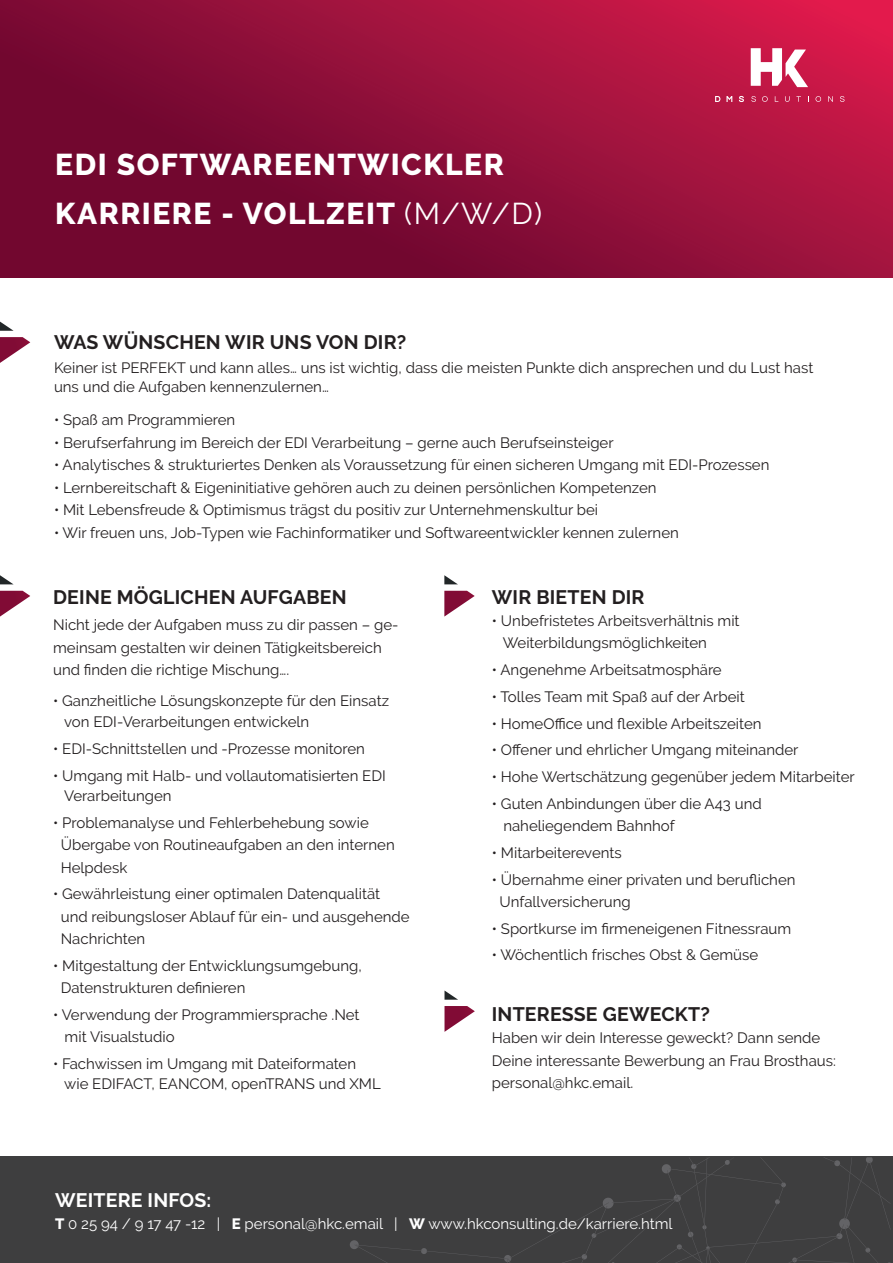
<style>
.page{position:relative;width:893px;height:1263px;background:#fff}
.page>*{position:absolute;margin:0;border:0;box-sizing:border-box;transform-origin:0 0}
.t1{font:800 30px/49.5px "Raleway";letter-spacing:.05em;color:#fff}
.t2{font:700 19.5px "Raleway";letter-spacing:.01em;color:#231f20}
.t3{font:700 19.5px "Raleway";letter-spacing:.01em;color:#fff}
.t4{font:15px/22.2px "Raleway";color:#231f20}
.t5{font:15px "Raleway";color:#fff}
.s1{font-weight:400}
.s2{font-weight:800}
</style>
<div class="page">
<div style="left:0;top:1156px;width:893px;height:107px;background:#3e3e3f"></div>
<svg style="left:350px;top:1157px;width:540px;height:106px"></svg>
<svg style="left:0;top:322px;width:14px;height:9px"></svg>
<svg style="left:0;top:337px;width:30px;height:26px"></svg>
<svg style="left:444px;top:575px;width:14px;height:9px"></svg>
<svg style="left:444px;top:591px;width:31px;height:26px"></svg>
<svg style="left:0;top:575px;width:13px;height:9px"></svg>
<svg style="left:0;top:591px;width:30px;height:26px"></svg>
<svg style="left:444px;top:990px;width:14px;height:10px"></svg>
<svg style="left:444px;top:1006px;width:31px;height:26px"></svg>
<svg style="left:0;top:0;width:893px;height:277px;background:#920e39"></svg>
<svg style="left:751px;top:48px;width:57px;height:39px"></svg>
<svg style="left:715px;top:96px;width:5px;height:6px"></svg>
<svg style="left:726px;top:96px;width:6px;height:6px"></svg>
<svg style="left:739px;top:96px;width:5px;height:6px"></svg>
<svg style="left:751px;top:96px;width:5px;height:6px"></svg>
<svg style="left:762px;top:96px;width:6px;height:6px"></svg>
<svg style="left:775px;top:96px;width:3px;height:6px"></svg>
<svg style="left:785px;top:96px;width:5px;height:6px"></svg>
<svg style="left:796px;top:96px;width:5px;height:6px"></svg>
<svg style="left:815px;top:96px;width:6px;height:6px"></svg>
<svg style="left:828px;top:96px;width:5px;height:6px"></svg>
<svg style="left:840px;top:96px;width:4px;height:6px"></svg>
<h1 class="t1" style="left:55px;top:140px;width:488px">EDI SOFTWAREENTWICKLER<br>KARRIERE - VOLLZEIT <span class="s1">(M/W/D)</span></h1>
<h2 class="t2" style="left:54px;top:331px;width:354px">WAS WÜNSCHEN WIR UNS VON DIR?</h2>
<p class="t4" style="left:54px;top:358px;width:761px;line-height:19.5px">Keiner ist PERFEKT und kann alles… uns ist wichtig, dass die meisten Punkte dich ansprechen und du Lust hast uns und die Aufgaben kennenzulernen…</p>
<p class="t4" style="left:54px;top:409px;width:183px">• Spaß am Programmieren</p>
<p class="t4" style="left:54px;top:431px;width:561px">• Berufserfahrung im Bereich der EDI Verarbeitung – gerne auch Berufseinsteiger</p>
<p class="t4" style="left:54px;top:454px;width:717px">• Analytisches &amp; strukturiertes Denken als Voraussetzung für einen sicheren Umgang mit EDI-Prozessen</p>
<p class="t4" style="left:54px;top:476px;width:604px">• Lernbereitschaft &amp; Eigeninitiative gehören auch zu deinen persönlichen Kompetenzen</p>
<p class="t4" style="left:54px;top:499px;width:546px">• Mit Lebensfreude &amp; Optimismus trägst du positiv zur Unternehmenskultur bei</p>
<p class="t4" style="left:54px;top:521px;width:626px">• Wir freuen uns, Job-Typen wie Fachinformatiker und Softwareentwickler kennen zulernen</p>
<h2 class="t2" style="left:53px;top:586px;width:295px">DEINE MÖGLICHEN AUFGABEN</h2>
<p class="t4" style="left:53px;top:614px;width:347px">Nicht jede der Aufgaben muss zu dir passen – ge&shy;meinsam gestalten wir deinen Tätigkeitsbereich und finden die richtige Mischung….</p>
<p class="t4" style="left:64px;top:691px;width:326px;line-height:20.7px;text-indent:-11px">• Ganzheitliche Lösungskonzepte für den Einsatz von EDI-Verarbeitungen entwickeln</p>
<p class="t4" style="left:53px;top:737px;width:313px">• EDI-Schnittstellen und -Prozesse monitoren</p>
<p class="t4" style="left:64px;top:765px;width:323px;line-height:20.7px;text-indent:-11px">• Umgang mit Halb- und vollautomatisierten EDI<br>Verarbeitungen</p>
<p class="t4" style="left:61px;top:812px;width:335px;text-indent:-8px">• Problemanalyse und Fehlerbehebung sowie<br>Übergabe von Routineaufgaben an den internen<br>Helpdesk</p>
<p class="t4" style="left:61px;top:883px;width:350px;text-indent:-8px">• Gewährleistung einer optimalen Datenqualität und reibungsloser Ablauf für ein- und ausgehende<br>Nachrichten</p>
<p class="t4" style="left:61px;top:954px;width:303px;text-indent:-8px">• Mitgestaltung der Entwicklungsumgebung,<br>Datenstrukturen definieren</p>
<p class="t4" style="left:65px;top:1003px;width:297px;text-indent:-11px">• Verwendung der Programmiersprache .Net mit Visualstudio</p>
<p class="t4" style="left:64px;top:1053px;width:318px;line-height:20.7px;text-indent:-11px">• Fachwissen im Umgang mit Dateiformaten wie EDIFACT, EANCOM, openTRANS und XML</p>
<h2 class="t2" style="left:492px;top:586px;width:154px">WIR BIETEN DIR</h2>
<p class="t4" style="left:503px;top:610px;width:238px;text-indent:-11px">• Unbefristetes Arbeitsverhältnis mit<br>Weiterbildungsmöglichkeiten</p>
<p class="t4" style="left:492px;top:659px;width:231px">• Angenehme Arbeitsatmosphäre</p>
<p class="t4" style="left:492px;top:685px;width:254px">• Tolles Team mit Spaß auf der Arbeit</p>
<p class="t4" style="left:492px;top:712px;width:271px">• HomeOffice und flexible Arbeitszeiten</p>
<p class="t4" style="left:492px;top:739px;width:308px">• Offener und ehrlicher Umgang miteinander</p>
<p class="t4" style="left:492px;top:766px;width:364px">• Hohe Wertschätzung gegenüber jedem Mitarbeiter</p>
<p class="t4" style="left:503px;top:792px;width:260px;text-indent:-11px">• Guten Anbindungen über die A43 und naheliegendem Bahnhof</p>
<p class="t4" style="left:492px;top:841px;width:131px">• Mitarbeiterevents</p>
<p class="t4" style="left:499px;top:868px;width:298px;text-indent:-8px">• Übernahme einer privaten und beruflichen<br>Unfallversicherung</p>
<p class="t4" style="left:492px;top:917px;width:301px">• Sportkurse im firmeneigenen Fitnessraum</p>
<p class="t4" style="left:492px;top:944px;width:268px">• Wöchentlich frisches Obst &amp; Gemüse</p>
<h2 class="t2" style="left:492px;top:1002px;width:220px">INTERESSE GEWECKT?</h2>
<p class="t4" style="left:492px;top:1026px;width:346px">Haben wir dein Interesse geweckt? Dann sende<br>Deine interessante Bewerbung an Frau Brosthaus: personal@hkc.email.</p>
<h2 class="t3" style="left:55px;top:1189px;width:158px">WEITERE INFOS:</h2>
<p class="t5" style="left:55px;top:1215px;width:619px"><span class="s2">T</span> 0 25 94 / 9 17 47 -12 | <span class="s2">E</span> personal@hkc.email | <span class="s2">W</span> www.hkconsulting.de/karriere.html</p>
</div>
